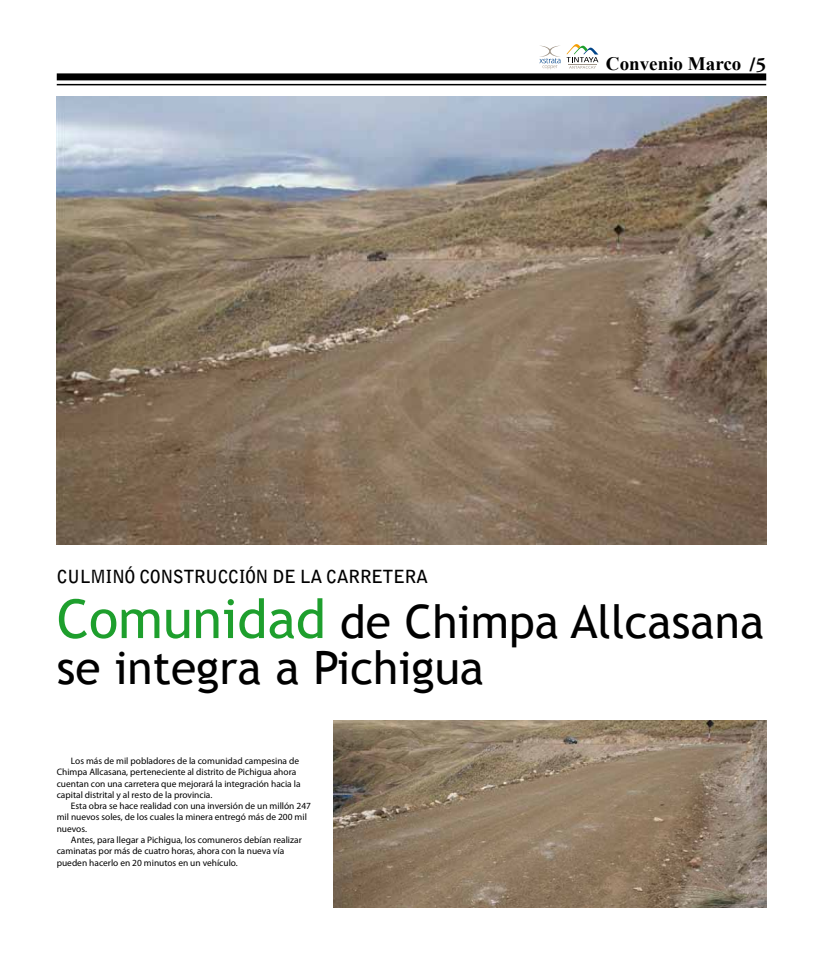
<style>
.page{position:relative;width:823px;height:964px;background:#fff}
.page>*{position:absolute;margin:0;border:0;box-sizing:border-box;transform-origin:0 0}
.t1{font:46.1px/46.1px "Trebuchet MS";color:#000}
.t2{font:700 19px "Times New Roman";color:#000}
.t3{font:700 18px "Bell Gothic Std";letter-spacing:-.03em;color:#000}
.t4{font:9.4px/11.3px "Myriad Pro";color:#000}
.s1{font-family:"Adobe Garamond Pro";font-size:20px}
.s2{font-size:54px;color:#1e9f2d}
</style>
<div class="page">
<svg style="left:539px;top:46px;width:21px;height:23px"></svg>
<svg style="left:566px;top:44px;width:32px;height:25px"></svg>
<div style="left:57px;top:73px;width:708px;height:7px;background:#000"></div>
<hr style="left:57px;top:84px;width:708px;height:1px;background:#000">
<img style="left:57px;top:96px;width:708px;height:448px">
<img style="left:333px;top:720px;width:432px;height:187px">
<h2 class="t2" style="left:605px;top:50px;width:162px">Convenio Marco <span class="s1">/5</span></h2>
<h3 class="t3" style="left:57px;top:566px;width:372px">CULMINÓ CONSTRUCCIÓN DE LA CARRETERA</h3>
<h1 class="t1" style="left:57px;top:599px;width:708px"><span class="s2">Comunidad</span> de Chimpa Allcasana se integra a Pichigua</h1>
<p class="t4" style="left:57px;top:755px;width:245px;text-indent:14px">Los más de mil pobladores de la comunidad campesina de Chimpa Allcasana, perteneciente al distrito de Pichigua ahora cuentan con una carretera que mejorará la integración hacia la capital distrital y al resto de la provincia.</p>
<p class="t4" style="left:57px;top:800px;width:255px;text-indent:14px">Esta obra se hace realidad con una inversión de un millón 247 mil nuevos soles, de los cuales la minera entregó más de 200 mil nuevos.</p>
<p class="t4" style="left:57px;top:834px;width:246px;text-indent:14px">Antes, para llegar a Pichigua, los comuneros debían realizar caminatas por más de cuatro horas, ahora con la nueva vía pueden hacerlo en 20 minutos en un vehículo.</p>
</div>
